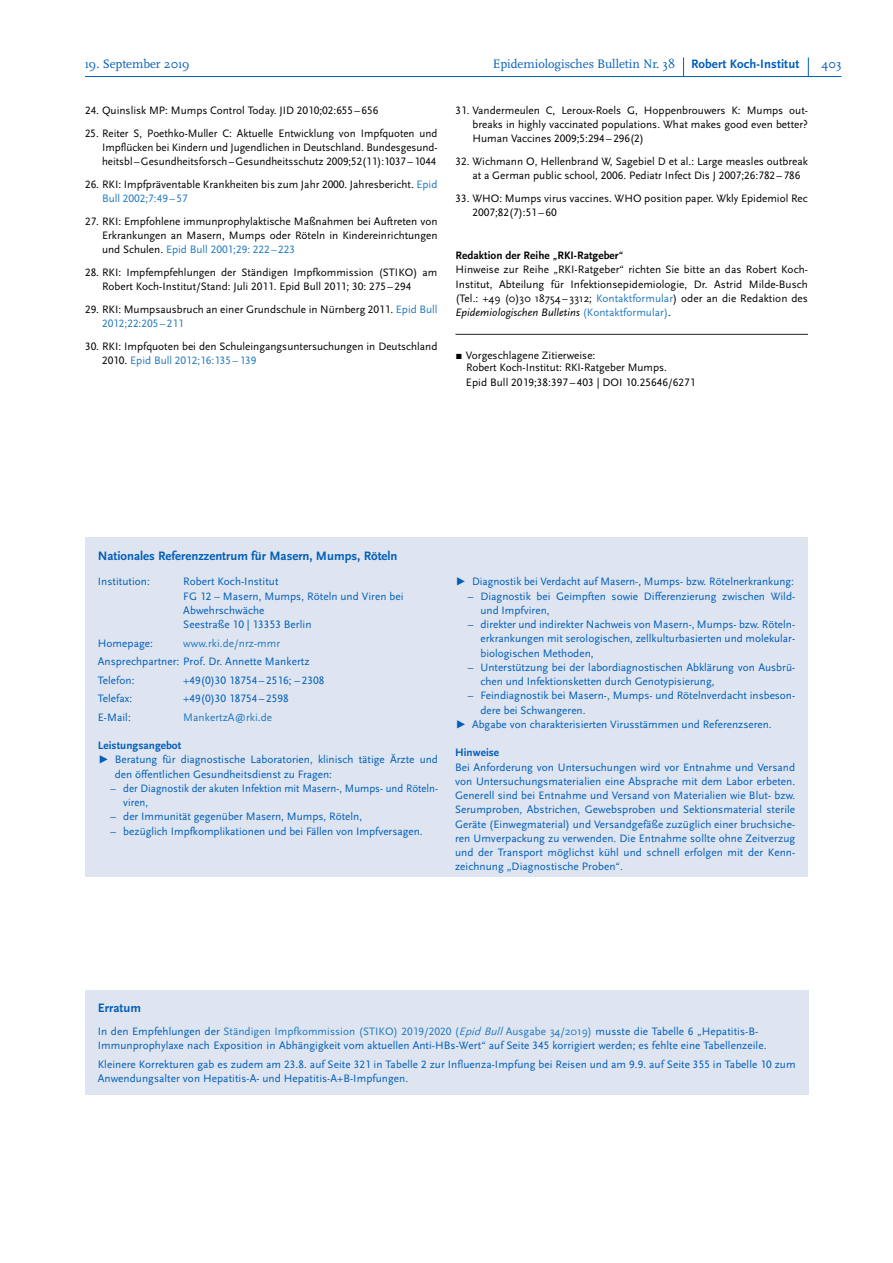
<style>
.page{position:relative;width:893px;height:1263px;background:#fff}
.page>*{position:absolute;margin:0;border:0;box-sizing:border-box;transform-origin:0 0}
.t1{font:12.75px "Scala Pro";color:#005db9}
.Text_blau_Ü{font:700 12.75px "Scala Sans Pro";color:#005db9}
.Text_klein_P_300{font:700 12.75px "Scala Sans Pro";letter-spacing:.005em;color:#005db9}
.Text_klein_P_300-2{font:11.25px/14.2px "Scala Sans Pro";color:#005db9}
.Text_klein_schwarz{font:11.25px/14.2px "Scala Sans Pro";color:#000}
.Text_klein_schwarz_b{font:11.25px/11.2px "Scala Sans Pro";color:#000}
.Text_klein_P_300-3{font:11.25px/14.2px "Scala Sans Pro";color:#005db9;scale:.96 1}
.Text_klein_P_300-4{font:11.25px "Scala Sans Pro";letter-spacing:.005em;color:#2178c0}
.Text_klein_schwarz_b-2{font:700 11.25px "Scala Sans Pro";letter-spacing:.005em;color:#000}
.Text_klein_P_300_bol{font:700 11.25px "Scala Sans Pro";letter-spacing:.005em;color:#005db9}
.s1{font-family:"Scala Sans Pro";font-weight:700}
.s2{color:#2178c0}
.s3{font-family:"Scala Pro"}
.s4{font-style:italic}
.s5{font-family:"Scala Sans OT";color:#2178c0}
.s6{font-family:"Scala Sans OT";font-style:italic;color:#2178c0}
</style>
<div class="page">
<hr style="left:85px;top:76px;width:756px;height:1px;background:#005db9">
<svg style="left:808px;top:57px;width:1px;height:19px"></svg>
<svg style="left:683px;top:57px;width:1px;height:19px"></svg>
<hr style="left:455px;top:334px;width:353px;height:1px;background:#242021">
<div style="left:85px;top:573px;width:723px;height:304px;background:#dee5f0"></div>
<div style="left:85px;top:537px;width:723px;height:36px;background:#dee5f0"></div>
<div style="left:85px;top:990px;width:723px;height:104px;background:#dee5f0"></div>
<p class="t1" style="left:85px;top:56px;width:106px">19. September 2019</p>
<p class="t1" style="left:493px;top:56px;width:308px">Epidemiologisches Bulletin Nr. 38 <span class="s1">Robert Koch-Institut</span></p>
<p class="t1" style="left:821px;top:56px;width:22px">403</p>
<p class="Text_klein_schwarz" style="left:85px;top:103px;width:295px">24. Quinslisk MP: Mumps Control Today. JID 2010;02:655 – 656</p>
<p class="Text_klein_schwarz" style="left:102px;top:126px;width:337px;text-align:justify;text-indent:-17px">25. Reiter S, Poethko-Muller C: Aktuelle Entwicklung von Impfquoten und Impflücken bei Kindern und Jugendlichen in Deutschland. Bundesgesund&shy;heitsbl–Gesundheitsforsch–Gesundheitsschutz 2009;52(11):1037– 1044</p>
<p class="Text_klein_schwarz" style="left:102px;top:177px;width:337px;text-indent:-17px">26. RKI: Impfpräventable Krankheiten bis zum Jahr 2000. Jahresbericht. <span class="s2">Epid<br>Bull 2002;7:49 –57</span></p>
<p class="Text_klein_schwarz" style="left:102px;top:214px;width:337px;text-align:justify;text-indent:-17px">27. RKI: Empfohlene immunprophylaktische Maßnahmen bei Auftreten von Erkrankungen an Masern, Mumps oder Röteln in Kindereinrichtungen und Schulen. <span class="s2">Epid Bull 2001;29: 222 – 223</span></p>
<p class="Text_klein_schwarz" style="left:102px;top:265px;width:337px;text-indent:-17px">28. RKI: Impfempfehlungen der Ständigen Impfkommission (STIKO) am<br>Robert Koch-Institut/Stand: Juli 2011. Epid Bull 2011; 30: 275 – 294</p>
<p class="Text_klein_schwarz" style="left:102px;top:302px;width:337px;text-indent:-17px">29. RKI: Mumpsausbruch an einer Grundschule in Nürnberg 2011. <span class="s2">Epid Bull<br>2012;22:205 – 211</span></p>
<p class="Text_klein_schwarz" style="left:102px;top:339px;width:337px;text-indent:-17px">30. RKI: Impfquoten bei den Schuleingangsuntersuchungen in Deutschland<br>2010. <span class="s2">Epid Bull 2012;16:135 – 139</span></p>
<p class="Text_klein_schwarz" style="left:472px;top:103px;width:337px;text-align:justify;text-indent:-17px">31. Vandermeulen C, Leroux-Roels G, Hoppenbrouwers K: Mumps out&shy;breaks in highly vaccinated populations. What makes good even better?<br>Human Vaccines 2009;5:294 – 296(2)</p>
<p class="Text_klein_schwarz" style="left:472px;top:154px;width:337px;text-indent:-17px">32. Wichmann O, Hellenbrand W, Sagebiel D et al.: Large measles outbreak at a German public school, 2006. Pediatr Infect Dis J 2007;26:782 –786</p>
<p class="Text_klein_schwarz" style="left:472px;top:191px;width:337px;text-indent:-17px">33. WHO: Mumps virus vaccines. WHO position paper. Wkly Epidemiol Rec<br>2007;82(7):51 – 60</p>
<p class="Text_klein_schwarz_b-2" style="left:455px;top:249px;width:169px">Redaktion der Reihe <span class="s3">„</span>RKI-Ratgeber<span class="s3">“</span></p>
<p class="Text_klein_schwarz" style="left:455px;top:262px;width:354px;text-align:justify">Hinweise zur Reihe <span class="s3">„</span>RKI-Ratgeber<span class="s3">“</span> richten Sie bitte an das Robert Koch-Institut, Abteilung für Infektionsepidemiologie, Dr. Astrid Milde-Busch (Tel.: +49 (0)30 18754 – 3312; <span class="s2">Kontaktformular</span>) oder an die Redaktion des <span class="s4">Epidemiologischen Bulletins</span> <span class="s2">(Kontaktformular)</span>.</p>
<p class="Text_klein_schwarz_b" style="left:466px;top:350px;width:202px;text-indent:-11px">▪ Vorgeschlagene Zitierweise:<br>Robert Koch-Institut: RKI-Ratgeber Mumps.</p>
<p class="Text_klein_schwarz_b" style="left:466px;top:377px;width:231px">Epid Bull 2019;38:397 – 403 | DOI 10.25646/6271</p>
<p class="Text_blau_Ü" style="left:98px;top:548px;width:301px">Nationales Referenzzentrum für Masern, Mumps, Röteln</p>
<p class="Text_klein_P_300-2" style="left:98px;top:574px;width:54px">Institution:</p>
<p class="Text_klein_P_300-2" style="left:183px;top:574px;width:222px">Robert Koch-Institut<br>FG 12 – Masern, Mumps, Röteln und Viren bei<br>Abwehrschwäche<br>Seestraße 10 | 13353 Berlin</p>
<p class="Text_klein_P_300-2" style="left:98px;top:636px;width:57px">Homepage:</p>
<p class="Text_klein_P_300-4" style="left:183px;top:636px;width:98px">www.rki.de/nrz-mmr</p>
<p class="Text_klein_P_300-2" style="left:98px;top:654px;width:213px">Ansprechpartner: Prof. Dr. Annette Mankertz</p>
<p class="Text_klein_P_300-2" style="left:98px;top:673px;width:38px">Telefon:</p>
<p class="Text_klein_P_300-2" style="left:183px;top:673px;width:143px">+49(0)30 18754 – 2516; – 2308</p>
<p class="Text_klein_P_300-2" style="left:98px;top:691px;width:36px">Telefax:</p>
<p class="Text_klein_P_300-2" style="left:183px;top:691px;width:107px">+49(0)30 18754 – 2598</p>
<p class="Text_klein_P_300-2" style="left:98px;top:710px;width:35px">E-Mail:</p>
<p class="Text_klein_P_300-4" style="left:183px;top:710px;width:90px">MankertzA@rki.de</p>
<p class="Text_klein_P_300_bol" style="left:98px;top:739px;width:85px">Leistungsangebot</p>
<p class="Text_klein_P_300-2" style="left:115px;top:752px;width:325px;text-indent:-17px">▶ Beratung für diagnostische Laboratorien, klinisch tätige Ärzte und den öffentlichen Gesundheitsdienst zu Fragen:</p>
<p class="Text_klein_P_300-3" style="left:123px;top:781px;width:329px;text-indent:-13px"><span class="s3">–</span> der Diagnostik der akuten Infektion mit Masern-, Mumps- und Röteln&shy;viren,</p>
<p class="Text_klein_P_300-2" style="left:111px;top:809px;width:253px"><span class="s3">–</span> der Immunität gegenüber Masern, Mumps, Röteln,</p>
<p class="Text_klein_P_300-2" style="left:111px;top:824px;width:314px"><span class="s3">–</span> bezüglich Impfkomplikationen und bei Fällen von Impfversagen.</p>
<p class="Text_klein_P_300-2" style="left:455px;top:574px;width:340px">▶ Diagnostik bei Verdacht auf Masern-, Mumps- bzw. Rötelnerkrankung:</p>
<p class="Text_klein_P_300-2" style="left:480px;top:589px;width:316px;text-indent:-13px"><span class="s3">–</span> Diagnostik bei Geimpften sowie Differenzierung zwischen Wild&shy;und Impfviren,</p>
<p class="Text_klein_P_300-2" style="left:480px;top:617px;width:316px;text-align:justify;text-indent:-13px"><span class="s3">–</span> direkter und indirekter Nachweis von Masern-, Mumps- bzw. Röteln&shy;erkrankungen mit serologischen, zellkulturbasierten und molekular&shy;biologischen Methoden,</p>
<p class="Text_klein_P_300-2" style="left:480px;top:660px;width:316px;text-indent:-13px"><span class="s3">–</span> Unterstützung bei der labordiagnostischen Abklärung von Ausbrü&shy;chen und Infektionsketten durch Genotypisierung,</p>
<p class="Text_klein_P_300-2" style="left:480px;top:688px;width:316px;text-indent:-13px"><span class="s3">–</span> Feindiagnostik bei Masern-, Mumps- und Rötelnverdacht insbeson&shy;dere bei Schwangeren.</p>
<p class="Text_klein_P_300-2" style="left:455px;top:717px;width:318px">▶ Abgabe von charakterisierten Virusstämmen und Referenzseren.</p>
<p class="Text_klein_P_300_bol" style="left:455px;top:746px;width:46px">Hinweise</p>
<p class="Text_klein_P_300-2" style="left:455px;top:760px;width:342px;text-align:justify">Bei Anforderung von Untersuchungen wird vor Entnahme und Versand von Untersuchungsmaterialien eine Absprache mit dem Labor erbeten.<br>Generell sind bei Entnahme und Versand von Materialien wie Blut- bzw.<br>Serumproben, Abstrichen, Gewebsproben und Sektionsmaterial sterile Geräte (Einwegmaterial) und Versandgefäße zuzüglich einer bruchsiche&shy;ren Umverpackung zu verwenden. Die Entnahme sollte ohne Zeitverzug und der Transport möglichst kühl und schnell erfolgen mit der Kenn&shy;zeichnung „Diagnostische Proben<span class="s3">“</span>.</p>
<p class="Text_klein_P_300" style="left:98px;top:1000px;width:45px">Erratum</p>
<p class="Text_klein_P_300-2" style="left:98px;top:1024px;width:670px">In den Empfehlungen der <span class="s2">Ständigen Impfkommission (STIKO) 2019/2020</span> <span class="s5">(</span><span class="s6">EpidBull</span><span class="s5">Ausgabe 34/2019)</span> musste die Tabelle 6 <span class="s3">„</span>Hepatitis-B-<br>Immunprophylaxe nach Exposition in Abhängigkeit vom aktuellen Anti-HBs-Wert<span class="s3">“</span> auf Seite 345 korrigiert werden; es fehlte eine Tabellenzeile.</p>
<p class="Text_klein_P_300-2" style="left:98px;top:1057px;width:699px">Kleinere Korrekturen gab es zudem am 23.8. auf Seite 321 in Tabelle 2 zur Influenza-Impfung bei Reisen und am 9.9. auf Seite 355 in Tabelle 10 zum<br>Anwendungsalter von Hepatitis-A- und Hepatitis-A+B-Impfungen.</p>
</div>
